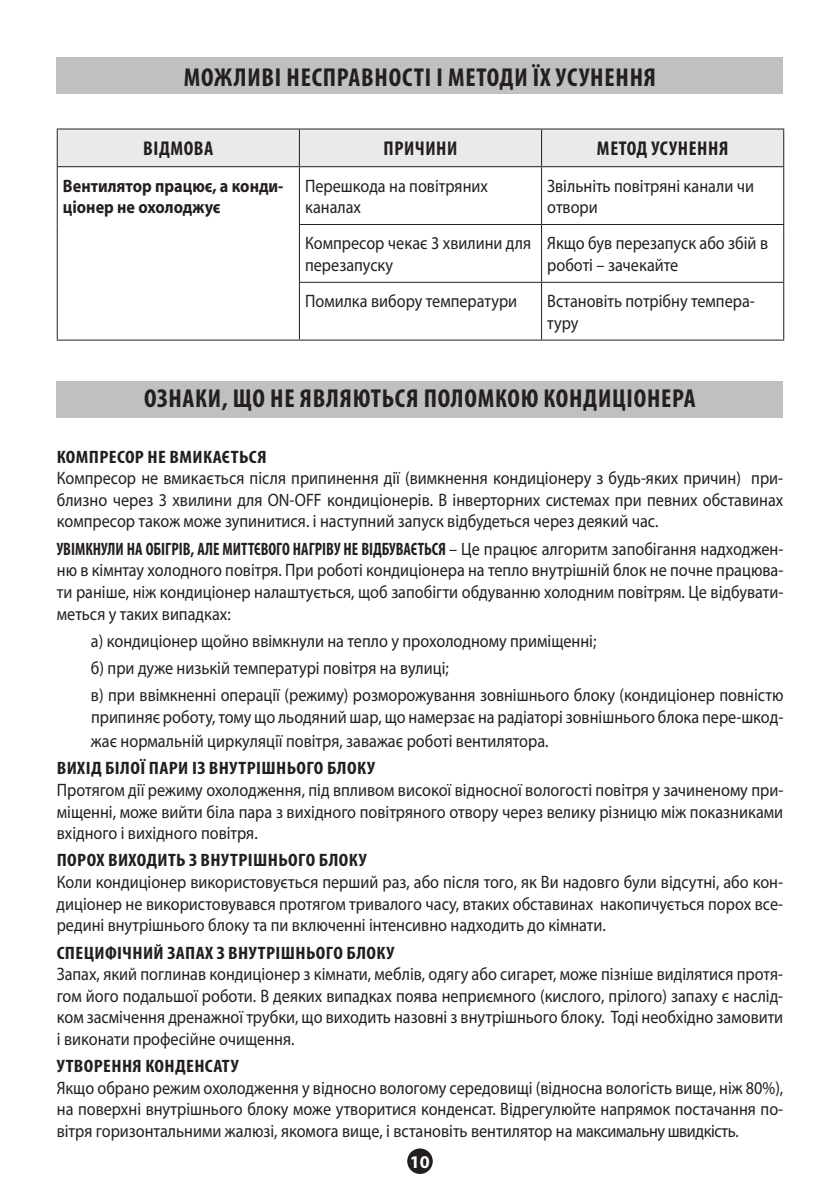
<style>
.page{position:relative;width:840px;height:1191px;background:#fff}
.page>*{position:absolute;margin:0;border:0;box-sizing:border-box;transform-origin:0 0}
.t1{font:700 condensed 26px "Myriad Pro";letter-spacing:.03em;color:#241f1f}
.t2{font:700 condensed 20px "Myriad Pro";color:#241f1f}
.t3{font:18px/21.6px "Myriad Pro";color:#241f1f;scale:.9 1}
.t4{font:700 condensed 18px "Myriad Pro";letter-spacing:.02em;color:#241f1f;scale:1.1 1}
.t5{font:700 18px/21.6px "Myriad Pro";color:#241f1f;scale:.9 1}
.t6{font:700 18px "Myriad Pro";color:#fff}
.s1{font-weight:700;font-stretch:condensed}
</style>
<div class="page">
<div style="left:407px;top:1148px;width:25px;height:26px;background:#241f1f;border-radius:50%"></div>
<div style="left:57px;top:57px;width:725px;height:37px;background:#c0bfc1"></div>
<div style="left:57px;top:381px;width:725px;height:37px;background:#c0bfc1"></div>
<div style="left:58px;top:129px;width:724px;height:37px;background:#ebeaea"></div>
<hr style="left:57px;top:129px;width:1px;height:37px;background:#241f1f">
<hr style="left:57px;top:128px;width:242px;height:1px;background:#241f1f">
<hr style="left:299px;top:129px;width:1px;height:37px;background:#241f1f">
<hr style="left:299px;top:128px;width:242px;height:1px;background:#241f1f">
<hr style="left:540px;top:129px;width:1px;height:37px;background:#241f1f">
<hr style="left:782px;top:129px;width:1px;height:37px;background:#241f1f">
<hr style="left:541px;top:128px;width:242px;height:1px;background:#241f1f">
<hr style="left:57px;top:167px;width:1px;height:57px;background:#241f1f">
<hr style="left:57px;top:224px;width:1px;height:58px;background:#241f1f">
<hr style="left:57px;top:282px;width:1px;height:57px;background:#241f1f">
<hr style="left:57px;top:166px;width:242px;height:1px;background:#241f1f">
<hr style="left:57px;top:339px;width:242px;height:1px;background:#241f1f">
<hr style="left:299px;top:167px;width:1px;height:57px;background:#241f1f">
<hr style="left:299px;top:166px;width:242px;height:1px;background:#241f1f">
<hr style="left:540px;top:167px;width:1px;height:57px;background:#241f1f">
<hr style="left:782px;top:167px;width:1px;height:57px;background:#241f1f">
<hr style="left:541px;top:166px;width:242px;height:1px;background:#241f1f">
<hr style="left:299px;top:225px;width:1px;height:57px;background:#241f1f">
<hr style="left:299px;top:224px;width:242px;height:1px;background:#241f1f">
<hr style="left:540px;top:225px;width:1px;height:57px;background:#241f1f">
<hr style="left:782px;top:225px;width:1px;height:57px;background:#241f1f">
<hr style="left:541px;top:224px;width:242px;height:1px;background:#241f1f">
<hr style="left:299px;top:283px;width:1px;height:56px;background:#241f1f">
<hr style="left:299px;top:282px;width:242px;height:1px;background:#241f1f">
<hr style="left:299px;top:339px;width:242px;height:1px;background:#241f1f">
<hr style="left:540px;top:283px;width:1px;height:56px;background:#241f1f">
<hr style="left:782px;top:283px;width:1px;height:56px;background:#241f1f">
<hr style="left:541px;top:282px;width:242px;height:1px;background:#241f1f">
<hr style="left:541px;top:339px;width:242px;height:1px;background:#241f1f">
<h1 class="t1" style="left:184px;top:61px;width:15px">Можливі</h1>
<h1 class="t1" style="left:286px;top:61px;width:13px">несправності</h1>
<h1 class="t1" style="left:436px;top:61px;width:42px">і методи</h1>
<h1 class="t1" style="left:532px;top:61px;width:37px">їхусунення</h1>
<p class="t2" style="left:143px;top:136px;width:51px">Відмова</p>
<p class="t2" style="left:383px;top:136px;width:22px">Причини</p>
<p class="t2" style="left:596px;top:136px;width:11px">Метод</p>
<p class="t2" style="left:651px;top:136px;width:11px">усунення</p>
<p class="t5" style="left:63px;top:174px;width:246px">Вентилятор працює, а конди&shy;ціонер не охолоджує</p>
<p class="t3" style="left:305px;top:174px;width:205px">Перешкода на повітряних каналах</p>
<p class="t3" style="left:547px;top:174px;width:231px">Звільніть повітряні канали чи отвори</p>
<p class="t3" style="left:305px;top:232px;width:252px">Компресор чекає 3 хвилини для перезапуску</p>
<p class="t3" style="left:547px;top:232px;width:247px">Якщо був перезапуск або збій в роботі – зачекайте</p>
<p class="t3" style="left:305px;top:290px;width:237px">Помилка вибору температури</p>
<p class="t3" style="left:547px;top:290px;width:232px">Встановіть потрібну темпера&shy;туру</p>
<h1 class="t1" style="left:144px;top:382px;width:413px">ОЗНАКИ, що не ЯВЛЯЮТЬСЯ ПОЛОМКОЮ кондиціонера</h1>
<p class="t4" style="left:57px;top:445px;width:39px">Компресор</p>
<p class="t4" style="left:147px;top:445px;width:85px">не вмикається</p>
<p class="t3" style="left:57px;top:467px;width:808px;text-align:justify">Компресор не вмикається після припинення дії (вимкнення кондиціонеру з будь-яких причин) при&shy;близно через 3 хвилини для ON-OFF кондиціонерів. В інверторних системах при певних обставинах компресор також може зупинитися. і наступний запуск відбудеться через деякий час.</p>
<p class="t3" style="left:57px;top:537px;width:808px;text-align:justify"><span class="s1">УВІМКНУЛИ НА ОБІГРІВ, АЛЕ МИТТЄВОГО НАГРІВУ НЕ ВІДБУВАЄТЬСЯ</span> – Це працює алгоритм запобігання надходжен&shy;ню в кімнтау холодного повітря. При роботі кондиціонера на тепло внутрішній блок не почне працюва&shy;ти раніше, ніж кондиціонер налаштується, щоб запобігти обдуванню холодним повітрям. Це відбувати&shy;меться у таких випадках:</p>
<p class="t3" style="left:91px;top:627px;width:770px;line-height:27.2px">а) кондиціонер щойно ввімкнули на тепло у прохолодному приміщенні;<br>б) при дуже низькій температурі повітря на вулиці;<br>в) при ввімкненні операції (режиму) розморожування зовнішнього блоку (кондиціонер повністю</p>
<p class="t3" style="left:91px;top:704px;width:770px;line-height:24px">припиняє роботу, тому що льодяний шар, що намерзає на радіаторі зовнішнього блока пере-шкод&shy;жає нормальній циркуляції повітря, заважає роботі вентилятора.</p>
<p class="t4" style="left:57px;top:757px;width:18px">Вихід</p>
<p class="t4" style="left:105px;top:757px;width:9px">біло</p>
<p class="t4" style="left:140px;top:757px;width:18px">ї пари</p>
<p class="t4" style="left:192px;top:757px;width:25px">із внутрішнього</p>
<p class="t4" style="left:327px;top:757px;width:10px">блоку</p>
<p class="t3" style="left:57px;top:779px;width:808px;text-align:justify">Протягом дії режиму охолодження, під впливом високої відносної вологості повітря у зачиненому при&shy;міщенні, може вийти біла пара з вихідного повітряного отвору через велику різницю між показниками вхідного і вихідного повітря.</p>
<p class="t4" style="left:57px;top:849px;width:57px">ПОРОХ виходить</p>
<p class="t4" style="left:189px;top:849px;width:20px">звнутрішнього</p>
<p class="t4" style="left:318px;top:849px;width:10px">блоку</p>
<p class="t3" style="left:57px;top:871px;width:808px;text-align:justify">Коли кондиціонер використовується перший раз, або після того, як Ви надовго були відсутні, або кон&shy;диціонер не використовувався протягом тривалого часу, втаких обставинах накопичується порох все&shy;редині внутрішнього блоку та пи включенні інтенсивно надходить до кімнати.</p>
<p class="t4" style="left:57px;top:941px;width:18px">Специфічни</p>
<p class="t4" style="left:153px;top:941px;width:22px">й запах</p>
<p class="t4" style="left:217px;top:941px;width:20px">звнутрішнього</p>
<p class="t4" style="left:346px;top:941px;width:10px">блоку</p>
<p class="t3" style="left:57px;top:963px;width:808px;text-align:justify">Запах, який поглинав кондиціонер з кімнати, меблів, одягу або сигарет, може пізніше виділятися протя&shy;гом його подальшої роботи. В деяких випадках поява неприємного (кислого, прілого) запаху є наслід&shy;ком засмічення дренажної трубки, що виходить назовні з внутрішнього блоку. Тоді необхідно замовити і виконати професійне очищення.</p>
<p class="t4" style="left:57px;top:1055px;width:18px">Утворення</p>
<p class="t4" style="left:145px;top:1055px;width:10px">конденсату</p>
<p class="t3" style="left:57px;top:1076px;width:808px;text-align:justify">Якщо обрано режим охолодження у відносно вологому середовищі (відносна вологість вище, ніж 80%), на поверхні внутрішнього блоку може утворитися конденсат. Відрегулюйте напрямок постачання по&shy;вітря горизонтальними жалюзі, якомога вище, і встановіть вентилятор на максимальну швидкість.</p>
<p class="t6" style="left:410px;top:1150px;width:21px">10</p>
</div>
